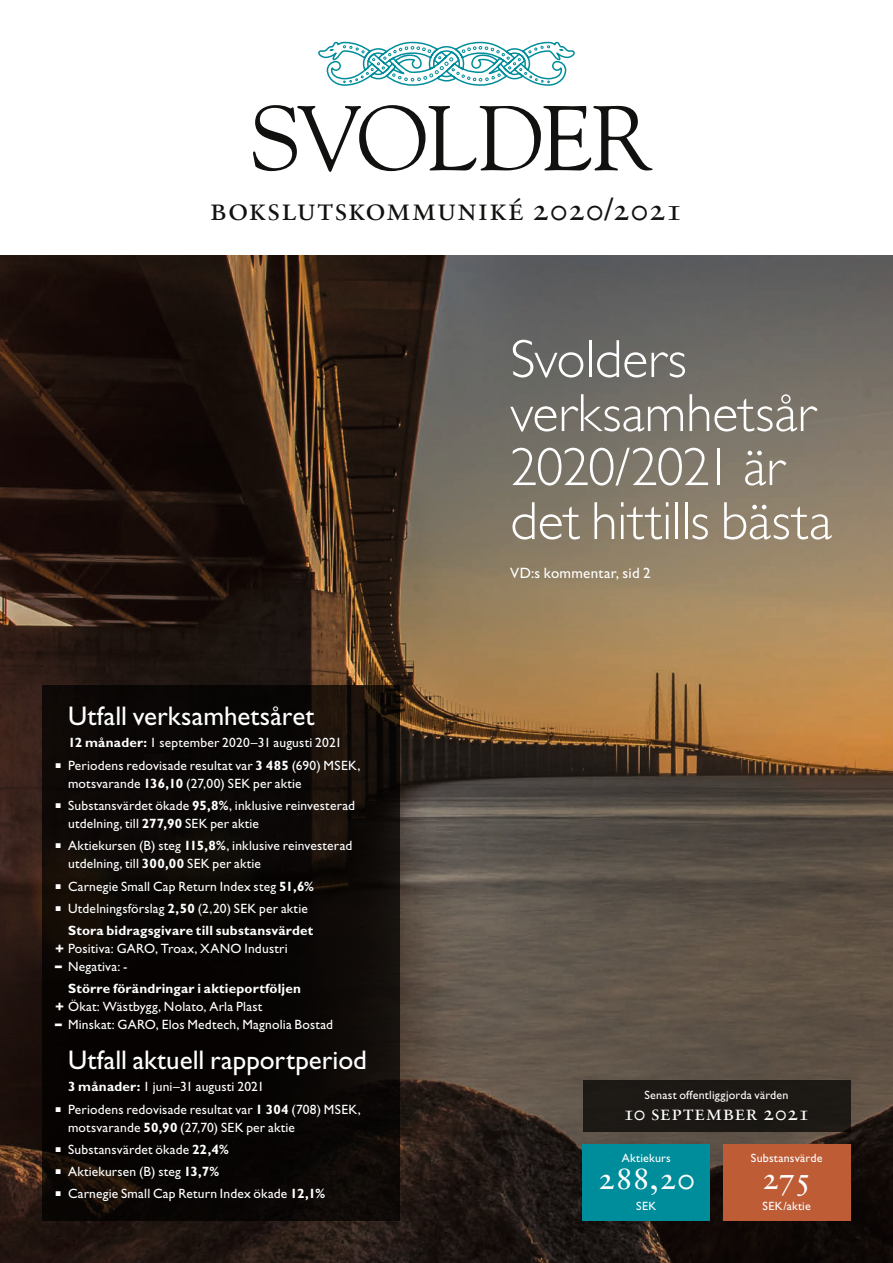
<style>
.page{position:relative;width:893px;height:1263px;background:#fff}
.page>*{position:absolute;margin:0;border:0;box-sizing:border-box;transform-origin:0 0}
.t1{font:300 54px/54px "Gill Sans Std";color:#fff}
.t2{font:31.5px "Sabon LT Std";letter-spacing:.025em;color:#11110f}
.t3{font:31.5px "Sabon LT Std";letter-spacing:-.015em;color:#fff}
.t4{font:27px "Gill Sans Std";color:#fff}
.t5{font:21px "Sabon LT Std";letter-spacing:.03em;color:#fff}
.t6{font:15px "Gill Sans Std";letter-spacing:.02em;color:#fff}
.t7{font:13.5px/18px "Gill Sans Std";letter-spacing:.015em;color:#fff}
.t8{font:700 13.5px/22.2px "Gill Sans Std";letter-spacing:.015em;color:#fff}
.t9{font:12px "Gill Sans Std";letter-spacing:.02em;color:#fff}
.s1{font-weight:700}
.s2{font-weight:400}
.s3{font-weight:800}
</style>
<div class="page">
<img style="left:0;top:255px;width:893px;height:1008px">
<svg style="left:253px;top:105px;width:400px;height:67px"></svg>
<svg style="left:318px;top:41px;width:257px;height:45px"></svg>
<svg style="left:43px;top:685px;width:357px;height:535px;background:#0b0705"></svg>
<div style="left:723px;top:1144px;width:127px;height:76px;background:#be5c36"></div>
<div style="left:583px;top:1144px;width:127px;height:76px;background:#008d9b"></div>
<div style="left:583px;top:1080px;width:267px;height:51px;background:#1c1815"></div>
<h2 class="t2" style="left:210px;top:190px;width:475px">Bokslutskommuniké 2020/2021</h2>
<h3 class="t4" style="left:68px;top:701px;width:248px">Utfall verksamhetsåret</h3>
<p class="t7" style="left:68px;top:734px;width:275px"><span class="s1">12 månader:</span> 1 september 2020–31 augusti 2021</p>
<p class="t7" style="left:68px;top:756px;width:294px;text-indent:-13px">▪ Periodens redovisade resultat var <span class="s1">3 485</span> (690) MSEK, motsvarande <span class="s1">136,10</span> (27,00) SEK per aktie</p>
<p class="t7" style="left:68px;top:796px;width:289px;text-indent:-13px">▪ Substansvärdet ökade <span class="s1">95,8%</span>, inklusive reinvesterad utdelning, till <span class="s1">277,90</span> SEK per aktie</p>
<p class="t7" style="left:68px;top:837px;width:286px;text-indent:-13px">▪ Aktiekursen (B) steg <span class="s1">115,8%</span>, inklusive reinvesterad utdelning, till <span class="s1">300,00</span> SEK per aktie</p>
<p class="t7" style="left:55px;top:877px;width:260px">▪ Carnegie Small Cap Return Index steg <span class="s1">51,6%</span></p>
<p class="t8" style="left:68px;top:897px;width:247px;text-indent:-13px">▪ <span class="s2">Utdelningsförslag</span> 2,50 <span class="s2">(2,20) SEK per aktie<br></span>Stora bidragsgivare till substansvärdet</p>
<p class="t7" style="left:55px;top:939px;width:234px"><span class="s3">+</span> Positiva: GARO, Troax, XANO Industri</p>
<p class="t8" style="left:68px;top:955px;width:234px;text-indent:-13px"><span class="s3">–</span> <span class="s2">Negativa: -<br></span>Större förändringar i aktieportföljen</p>
<p class="t7" style="left:55px;top:998px;width:208px"><span class="s3">+</span> Ökat: Wästbygg, Nolato, Arla Plast</p>
<p class="t7" style="left:55px;top:1016px;width:279px"><span class="s3">–</span> Minskat: GARO, Elos Medtech, Magnolia Bostad</p>
<h3 class="t4" style="left:68px;top:1044px;width:300px">Utfall aktuell rapportperiod</h3>
<p class="t7" style="left:68px;top:1078px;width:198px"><span class="s1">3 månader:</span> 1 juni–31 augusti 2021</p>
<p class="t7" style="left:68px;top:1100px;width:294px;text-indent:-13px">▪ Periodens redovisade resultat var <span class="s1">1 304</span> (708) MSEK, motsvarande <span class="s1">50,90</span> (27,70) SEK per aktie</p>
<p class="t7" style="left:55px;top:1140px;width:175px">▪ Substansvärdet ökade <span class="s1">22,4%</span></p>
<p class="t7" style="left:55px;top:1162px;width:165px">▪ Aktiekursen (B) steg <span class="s1">13,7%</span></p>
<p class="t7" style="left:55px;top:1185px;width:271px">▪ Carnegie Small Cap Return Index ökade <span class="s1">12,1%</span></p>
<h1 class="t1" style="left:510px;top:333px;width:323px">Svolders verksamhetsår<br>2020/2021 är det hittills bästa</h1>
<p class="t6" style="left:510px;top:565px;width:142px">VD:s kommentar, sid 2</p>
<p class="t9" style="left:644px;top:1088px;width:146px">Senast offentliggjorda värden</p>
<h3 class="t5" style="left:623px;top:1100px;width:188px">10 september 2021</h3>
<p class="t9" style="left:622px;top:1151px;width:51px">Aktiekurs</p>
<h2 class="t3" style="left:598px;top:1159px;width:99px">288,20</h2>
<p class="t9" style="left:636px;top:1199px;width:22px">SEK</p>
<p class="t9" style="left:751px;top:1151px;width:73px">Substansvärde</p>
<h2 class="t3" style="left:762px;top:1159px;width:51px">275</h2>
<p class="t9" style="left:763px;top:1199px;width:50px">SEK/aktie</p>
</div>
